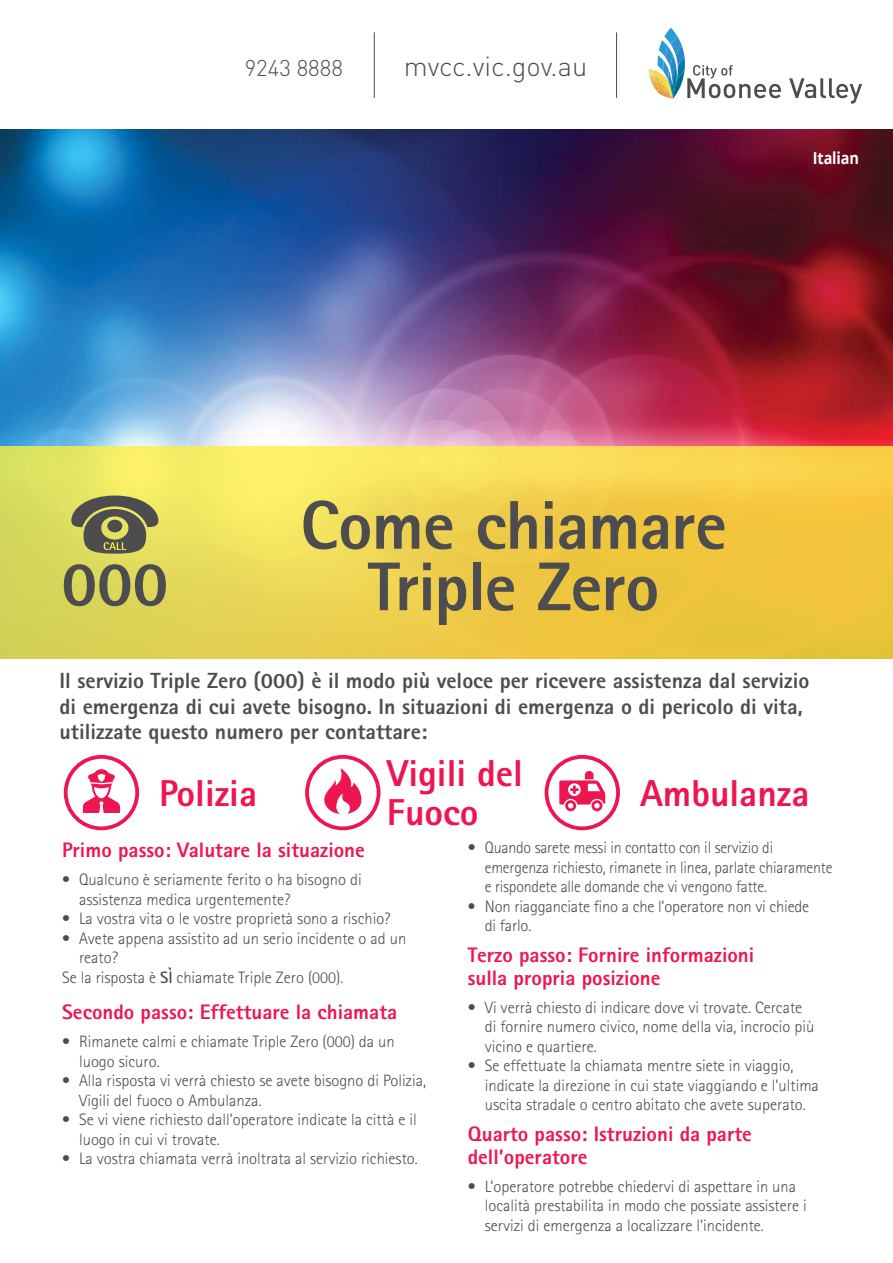
<style>
.page{position:relative;width:893px;height:1263px;background:#fff}
.page>*{position:absolute;margin:0;border:0;box-sizing:border-box;transform-origin:0 0}
.t1{font:800 69px/61.5px "Rotis Sans Serif";letter-spacing:-.015em;color:#4d4d4f;text-align:center}
.t2{font:800 37.5px/39px "Rotis Sans Serif";color:#ed1651}
.t3{font:300 27.3px "DIN";color:#4d4d4f}
.t4{font:300 22.5px "DIN";color:#4d4d4f}
.t5{font:800 21.9px/25.5px "Rotis Sans Serif";color:#4d4d4f}
.t6{font:800 21px/22.5px "Rotis Sans Serif";color:#ed1651}
.t7{font:300 16.5px/19.5px "Rotis Sans Serif";color:#4d4d4f}
.t8{font:300 16.5px/19.5px "Rotis Sans Serif";color:#4d4d4f;scale:.96 1}
.t9{font:700 16.5px "Open Sans";letter-spacing:-.01em;color:#fff;scale:.88 1}
.s1{font-weight:700}
</style>
<div class="page">
<img style="left:0;top:129px;width:893px;height:317px">
<hr style="left:616px;top:32px;width:1px;height:66px;background:#4d4d4f">
<hr style="left:374px;top:32px;width:1px;height:66px;background:#4d4d4f">
<svg style="left:789px;top:78px;width:73px;height:26px"></svg>
<svg style="left:664px;top:28px;width:13px;height:17px"></svg>
<svg style="left:649px;top:36px;width:132px;height:63px"></svg>
<svg style="left:0;top:446px;width:893px;height:213px;background:#edd24e"></svg>
<svg style="left:71px;top:495px;width:87px;height:59px;background:#888655"></svg>
<svg style="left:64px;top:564px;width:102px;height:42px;background:#999654"></svg>
<div style="left:64px;top:755px;width:75px;height:75px;border:4px solid #ed1651;border-radius:50%"></div>
<svg style="left:83px;top:769px;width:37px;height:44px"></svg>
<div style="left:305px;top:755px;width:75px;height:75px;border:4px solid #ed1651;border-radius:50%"></div>
<svg style="left:324px;top:768px;width:38px;height:46px"></svg>
<div style="left:545px;top:755px;width:75px;height:75px;border:4px solid #ed1651;border-radius:50%"></div>
<svg style="left:559px;top:771px;width:46px;height:40px"></svg>
<h3 class="t4" style="left:245px;top:54px;width:100px">9243 8888</h3>
<h3 class="t3" style="left:404px;top:49px;width:185px">mvcc.vic.gov.au</h3>
<p class="t9" style="left:813px;top:146px;width:54px">Italian</p>
<h1 class="t1" style="left:300px;top:494px;width:428px">Come chiamare<br>Triple Zero</h1>
<h3 class="t5" style="left:60px;top:668px;width:751px">Il servizio Triple Zero (000) è il modo più veloce per ricevere assistenza dal servizio di emergenza di cui avete bisogno. In situazioni di emergenza o di pericolo di vita, utilizzate questo numero per contattare:</h3>
<h2 class="t2" style="left:387px;top:753px;width:138px">Vigili del<br>Fuoco</h2>
<h2 class="t2" style="left:159px;top:773px;width:99px">Polizia</h2>
<h2 class="t2" style="left:640px;top:773px;width:171px">Ambulanza</h2>
<p class="t7" style="left:485px;top:838px;width:349px;text-indent:-17px">• Quando sarete messi in contatto con il servizio di emergenza richiesto, rimanete in linea, parlate chiaramente e rispondete alle domande che vi vengono fatte.</p>
<p class="t8" style="left:485px;top:896px;width:340px;text-indent:-17px">• Non riagganciate fino a che l’operatore non vi chiede di farlo.</p>
<p class="t6" style="left:468px;top:943px;width:288px">Terzo passo: Fornire informazioni sulla propria posizione</p>
<p class="t7" style="left:485px;top:997px;width:331px;text-indent:-17px">• Vi verrà chiesto di indicare dove vi trovate. Cercate di fornire numero civico, nome della via, incrocio più vicino e quartiere.</p>
<p class="t7" style="left:485px;top:1056px;width:336px;text-indent:-17px">• Se effettuate la chiamata mentre siete in viaggio, indicate la direzione in cui state viaggiando e l’ultima uscita stradale o centro abitato che avete superato.</p>
<p class="t6" style="left:468px;top:1122px;width:286px">Quarto passo: Istruzioni da parte dell’operatore</p>
<p class="t7" style="left:485px;top:1176px;width:323px;text-indent:-17px">• L’operatore potrebbe chiedervi di aspettare in una località prestabilita in modo che possiate assistere i servizi di emergenza a localizzare l’incidente.</p>
<p class="t6" style="left:62px;top:838px;width:304px">Primo passo: Valutare la situazione</p>
<p class="t7" style="left:79px;top:870px;width:284px;text-indent:-17px">• Qualcuno è seriamente ferito o ha bisogno di assistenza medica urgentemente?</p>
<p class="t7" style="left:62px;top:909px;width:330px">• La vostra vita o le vostre proprietà sono a rischio?</p>
<p class="t7" style="left:62px;top:928px;width:346px">• Avete appena assistito ad un serio incidente o ad un</p>
<p class="t7" style="left:79px;top:948px;width:41px">reato?</p>
<p class="t7" style="left:62px;top:967px;width:283px">Se la risposta è <span class="s1">SÌ</span> chiamate Triple Zero (000).</p>
<p class="t6" style="left:62px;top:1000px;width:337px">Secondo passo: Effettuare la chiamata</p>
<p class="t7" style="left:79px;top:1032px;width:317px;text-indent:-17px">• Rimanete calmi e chiamate Triple Zero (000) da un luogo sicuro.</p>
<p class="t7" style="left:79px;top:1071px;width:348px;text-indent:-17px">• Alla risposta vi verrà chiesto se avete bisogno di Polizia,<br>Vigili del fuoco o Ambulanza.</p>
<p class="t7" style="left:79px;top:1110px;width:339px;text-indent:-17px">• Se vi viene richiesto dall’operatore indicate la città e il luogo in cui vi trovate.</p>
<p class="t7" style="left:62px;top:1149px;width:357px">• La vostra chiamata verrà inoltrata al servizio richiesto.</p>
</div>
